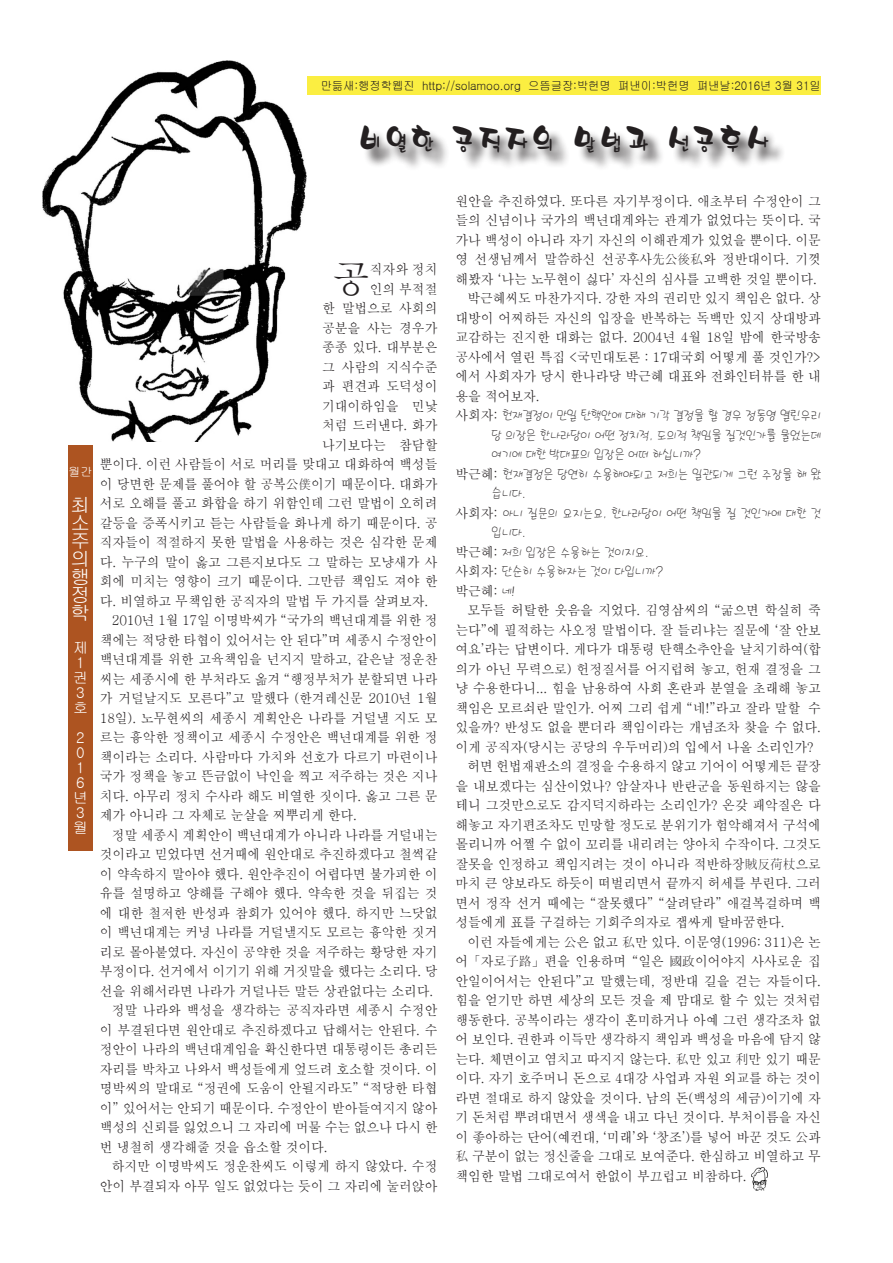
<style>
.page{position:relative;width:893px;height:1263px;background:#fff}
.page>*{position:absolute;margin:0;border:0;box-sizing:border-box;transform-origin:0 0}
.content{font:40.65px "Batang";color:#231f20;scale:.95 1}
.t1{font:31.5px "HU Parkhs 190";letter-spacing:.2em;color:#231f20;scale:.73 1}
.t2{font:19.8px/18px "Gulim";color:#fff;text-align:justify}
.t3{font:15px/15px "Gulim";color:#fff}
.content-2{font:13.5px/19.5px "Batang";letter-spacing:-.01em;color:#231f20;text-align:justify;scale:.95 1}
.reference{font:13.5px/19.5px "HU Walk 110";letter-spacing:-.01em;color:#231f20;scale:.95 1}
.reference-2{font:13.5px "Batang";color:#231f20;scale:.95 1}
.t4{font:12px "Gulim";letter-spacing:-.01em;color:#231f20;scale:.95 1}
.t5{font:12px "Gulim";color:#fff}
.s1{font-family:"Batang"}
.s2{font-family:"HU Walk 110"}
</style>
<div class="page">
<div style="left:363px;top:128px;width:423px;height:43px;background:#231f20;opacity:.75"></div>
<div style="left:68px;top:445px;width:25px;height:405px;background:#ad5421"></div>
<div style="left:306px;top:76px;width:515px;height:18px;background:#fbee41"></div>
<img style="left:42px;top:60px;width:264px;height:381px">
<img style="left:752px;top:1167px;width:16px;height:24px">
<p class="t4" style="left:321px;top:80px;width:528px">만듦새:행정학웹진 http://solamoo.org 으뜸글장:박헌명 펴낸이:박헌명 펴낸날:2016년 3월 31일</p>
<p class="t1" style="left:359px;top:120px;width:562px">비열한 공직자의 말법과 선공후사</p>
<p class="t5" style="left:69px;top:466px;width:25px">월간</p>
<h3 class="t2" style="left:71px;top:496px;width:21px">최 소 주 의 행 정 학</h3>
<p class="t3" style="left:73px;top:640px;width:16px">제<br>1 권<br>3 호</p>
<p class="t3" style="left:73px;top:730px;width:16px">2<br>0<br>1<br>6 년<br>3 월</p>
<p class="content" style="left:332px;top:258px;width:42px">공</p>
<p class="content-2" style="left:322px;top:260px;width:123px;text-align:right">직자와 정치<br>인의 부적절<br>한 말법으로 사회의 공분을 사는 경우가 종종 있다. 대부분은 그 사람의 지식수준 과 편견과 도덕성이 기대이하임을 민낯 처럼 드러낸다. 화가 나기보다는 참담할</p>
<p class="content-2" style="left:100px;top:455px;width:357px">뿐이다. 이런 사람들이 서로 머리를 맞대고 대화하여 백성들 이 당면한 문제를 풀어야 할 공복公僕이기 때문이다. 대화가 서로 오해를 풀고 화합을 하기 위함인데 그런 말법이 오히려 갈등을 증폭시키고 듣는 사람들을 화나게 하기 때문이다. 공 직자들이 적절하지 못한 말법을 사용하는 것은 심각한 문제 다. 누구의 말이 옳고 그른지보다도 그 말하는 모냥새가 사 회에 미치는 영향이 크기 때문이다. 그만큼 책임도 져야 한 다. 비열하고 무책임한 공직자의 말법 두 가지를 살펴보자.</p>
<p class="content-2" style="left:100px;top:611px;width:357px;text-indent:12px">2010년 1월 17일 이명박씨가 “국가의 백년대계를 위한 정 책에는 적당한 타협이 있어서는 안 된다”며 세종시 수정안이 백년대계를 위한 고육책임을 넌지지 말하고, 같은날 정운찬 씨는 세종시에 한 부처라도 옮겨 “행정부처가 분할되면 나라 가 거덜날지도 모른다”고 말했다 (한겨레신문 2010년 1월 18일). 노무현씨의 세종시 계획안은 나라를 거덜낼 지도 모 르는 흉악한 정책이고 세종시 수정안은 백년대계를 위한 정 책이라는 소리다. 사람마다 가치와 선호가 다르기 마련이나 국가 정책을 놓고 뜬금없이 낙인을 찍고 저주하는 것은 지나 치다. 아무리 정치 수사라 해도 비열한 짓이다. 옳고 그른 문 제가 아니라 그 자체로 눈살을 찌뿌리게 한다.</p>
<p class="content-2" style="left:100px;top:825px;width:357px;text-indent:12px">정말 세종시 계획안이 백년대계가 아니라 나라를 거덜내는 것이라고 믿었다면 선거때에 원안대로 추진하겠다고 철썩같 이 약속하지 말아야 했다. 원안추진이 어렵다면 불가피한 이 유를 설명하고 양해를 구해야 했다. 약속한 것을 뒤집는 것 에 대한 철저한 반성과 참회가 있어야 했다. 하지만 느닷없 이 백년대계는 커녕 나라를 거덜낼지도 모르는 흉악한 짓거 리로 몰아붙였다. 자신이 공약한 것을 저주하는 황당한 자기 부정이다. 선거에서 이기기 위해 거짓말을 했다는 소리다. 당 선을 위해서라면 나라가 거덜나든 말든 상관없다는 소리다.</p>
<p class="content-2" style="left:100px;top:1001px;width:357px;text-indent:12px">정말 나라와 백성을 생각하는 공직자라면 세종시 수정안 이 부결된다면 원안대로 추진하겠다고 답해서는 안된다. 수 정안이 나라의 백년대계임을 확신한다면 대통령이든 총리든 자리를 박차고 나와서 백성들에게 엎드려 호소할 것이다. 이 명박씨의 말대로 “정권에 도움이 안될지라도” “적당한 타협 이” 있어서는 안되기 때문이다. 수정안이 받아들여지지 않아 백성의 신뢰를 잃었으니 그 자리에 머물 수는 없으나 다시 한 번 냉철히 생각해줄 것을 읍소할 것이다.</p>
<p class="content-2" style="left:100px;top:1157px;width:357px;text-align:right">하지만 이명박씨도 정운찬씨도 이렇게 하지 않았다. 수정 안이 부결되자 아무 일도 없었다는 듯이 그 자리에 눌러앉아</p>
<p class="content-2" style="left:455px;top:191px;width:386px">원안을 추진하였다. 또다른 자기부정이다. 애초부터 수정안이 그 들의 신념이나 국가의 백년대계와는 관계가 없었다는 뜻이다. 국 가나 백성이 아니라 자기 자신의 이해관계가 있었을 뿐이다. 이문 영 선생님께서 말씀하신 선공후사先公後私와 정반대이다. 기껏 해봤자 ‘나는 노무현이 싫다’ 자신의 심사를 고백한 것일 뿐이다.</p>
<p class="content-2" style="left:455px;top:289px;width:386px;text-indent:12px">박근혜씨도 마찬가지다. 강한 자의 권리만 있지 책임은 없다. 상 대방이 어찌하든 자신의 입장을 반복하는 독백만 있지 상대방과 교감하는 진지한 대화는 없다. 2004년 4월 18일 밤에 한국방송 공사에서 열린 특집 &lt;국민대토론 : 17대국회 어떻게 풀 것인가?&gt; 에서 사회자가 당시 한나라당 박근혜 대표와 전화인터뷰를 한 내 용을 적어보자.</p>
<p class="reference" style="left:491px;top:406px;width:348px;text-align:justify;text-indent:-36px"><span class="s1">사회자:</span> 헌재결정이 만일 탄핵안에 대해 기각 결정을 할 경우 정동영 열린우리 당 의장은 한나라당이 어떤 정치적, 도의적 책임을 질것인가를 물었는데 여기에 대한 박대표의 입장은 어떠 하십니까?</p>
<p class="reference" style="left:491px;top:464px;width:348px;text-indent:-36px"><span class="s1">박근혜:</span> 헌재결정은 당연히 수용해야되고 저희는 일관되게 그런 주장을 해 왔 습니다.</p>
<p class="reference" style="left:491px;top:503px;width:348px;text-indent:-36px"><span class="s1">사회자:</span> 아니 질문의 요지는요, 한나라당이 어떤 책임을 질 것인가에 대한 것 입니다.</p>
<p class="reference" style="left:455px;top:542px;width:205px"><span class="s1">박근혜:</span> 저희 입장은 수용하는 것이지요.</p>
<p class="reference" style="left:455px;top:562px;width:221px"><span class="s1">사회자:</span> 단순히 수용하자는 것이 다입니까?</p>
<p class="reference-2" style="left:455px;top:584px;width:64px">박근혜: <span class="s2">네!</span></p>
<p class="content-2" style="left:455px;top:601px;width:386px;text-indent:12px">모두들 허탈한 웃음을 지었다. 김영삼씨의 “굶으면 학실히 죽 는다”에 필적하는 사오정 말법이다. 잘 들리냐는 질문에 ‘잘 안보 여요’라는 답변이다. 게다가 대통령 탄핵소추안을 날치기하여(합 의가 아닌 무력으로) 헌정질서를 어지럽혀 놓고, 헌재 결정을 그 냥 수용한다니... 힘을 남용하여 사회 혼란과 분열을 초래해 놓고 책임은 모르쇠란 말인가. 어찌 그리 쉽게 “네!”라고 잘라 말할 수 있을까? 반성도 없을 뿐더라 책임이라는 개념조차 찾을 수 없다. 이게 공직자(당시는 공당의 우두머리)의 입에서 나올 소리인가?</p>
<p class="content-2" style="left:455px;top:757px;width:386px;text-indent:12px">허면 헌법재판소의 결정을 수용하지 않고 기어이 어떻게든 끝장 을 내보겠다는 심산이었나? 암살자나 반란군을 동원하지는 않을 테니 그것만으로도 감지덕지하라는 소리인가? 온갖 패악질은 다 해놓고 자기편조차도 민망할 정도로 분위기가 험악해져서 구석에 몰리니까 어쩔 수 없이 꼬리를 내리려는 양아치 수작이다. 그것도 잘못을 인정하고 책임지려는 것이 아니라 적반하장賊反荷杖으로 마치 큰 양보라도 하듯이 떠벌리면서 끝까지 허세를 부린다. 그러 면서 정작 선거 때에는 “잘못했다” “살려달라” 애걸복걸하며 백 성들에게 표를 구걸하는 기회주의자로 잽싸게 탈바꿈한다.</p>
<p class="content-2" style="left:455px;top:932px;width:386px;text-indent:12px">이런 자들에게는 公은 없고 私만 있다. 이문영(1996: 311)은 논 어「자로子路」편을 인용하며 “일은 國政이어야지 사사로운 집 안일이어서는 안된다”고 말했는데, 정반대 길을 걷는 자들이다. 힘을 얻기만 하면 세상의 모든 것을 제 맘대로 할 수 있는 것처럼 행동한다. 공복이라는 생각이 혼미하거나 아예 그런 생각조차 없 어 보인다. 권한과 이득만 생각하지 책임과 백성을 마음에 담지 않 는다. 체면이고 염치고 따지지 않는다. 私만 있고 利만 있기 때문 이다. 자기 호주머니 돈으로 4대강 사업과 자원 외교를 하는 것이 라면 절대로 하지 않았을 것이다. 남의 돈(백성의 세금)이기에 자 기 돈처럼 뿌려대면서 생색을 내고 다닌 것이다. 부처이름을 자신 이 좋아하는 단어(예컨대, ‘미래’와 ‘창조’)를 넣어 바꾼 것도 公과私 구분이 없는 정신줄을 그대로 보여준다. 한심하고 비열하고 무 책임한 말법 그대로여서 한없이 부끄럽고 비참하다.</p>
</div>
